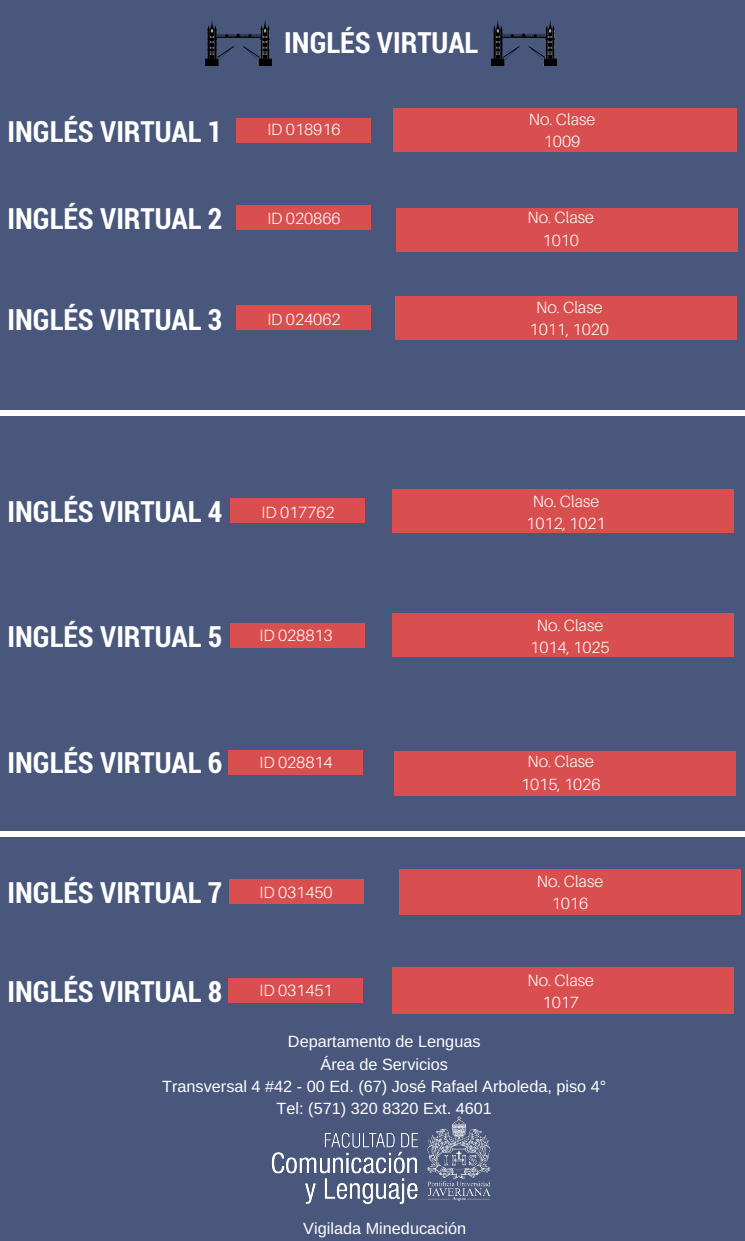
<style>
.page{position:relative;width:745px;height:1241px;background:#fff}
.page>*{position:absolute;margin:0;border:0;box-sizing:border-box;transform-origin:0 0}
.t1{font:700 29.22px "Roboto Condensed";color:#fff}
.t2{font:300 16.28px/22.3px "Aileron";color:#fff;text-align:center}
.t3{font:16.28px/22.3px "Arimo";color:#fff;text-align:center}
</style>
<div class="page">
<div style="left:0;top:0;width:744px;height:410px;background:#49577c"></div>
<div style="left:0;top:416px;width:744px;height:415px;background:#49577c"></div>
<div style="left:0;top:837px;width:744px;height:403px;background:#49577c"></div>
<div style="left:393px;top:108px;width:342px;height:44px;background:#d94e4e"></div>
<div style="left:395px;top:296px;width:341px;height:43px;background:#d94e4e"></div>
<div style="left:391px;top:613px;width:342px;height:43px;background:#d94e4e"></div>
<div style="left:391px;top:489px;width:342px;height:43px;background:#d94e4e"></div>
<div style="left:394px;top:751px;width:341px;height:44px;background:#d94e4e"></div>
<div style="left:399px;top:869px;width:341px;height:45px;background:#d94e4e"></div>
<div style="left:391px;top:967px;width:342px;height:46px;background:#d94e4e"></div>
<div style="left:396px;top:208px;width:341px;height:43px;background:#d94e4e"></div>
<div style="left:236px;top:118px;width:134px;height:24px;background:#d94e4e"></div>
<div style="left:236px;top:206px;width:134px;height:24px;background:#d94e4e"></div>
<div style="left:236px;top:305px;width:134px;height:25px;background:#d94e4e"></div>
<div style="left:230px;top:498px;width:134px;height:25px;background:#d94e4e"></div>
<div style="left:230px;top:623px;width:134px;height:24px;background:#d94e4e"></div>
<div style="left:228px;top:750px;width:134px;height:24px;background:#d94e4e"></div>
<div style="left:229px;top:879px;width:134px;height:25px;background:#d94e4e"></div>
<div style="left:228px;top:978px;width:134px;height:24px;background:#d94e4e"></div>
<img style="left:491px;top:19px;width:65px;height:47px">
<img style="left:206px;top:19px;width:65px;height:47px">
<img style="left:271px;top:1116px;width:220px;height:88px">
<h1 class="t1" style="left:8px;top:111px;width:216px">INGLÉS VIRTUAL 1</h1>
<h1 class="t1" style="left:8px;top:199px;width:216px">INGLÉS VIRTUAL 2</h1>
<h1 class="t1" style="left:8px;top:299px;width:216px">INGLÉS VIRTUAL 3</h1>
<h1 class="t1" style="left:284px;top:23px;width:195px">INGLÉS VIRTUAL</h1>
<p class="t2" style="left:267px;top:117px;width:75px">ID 018916</p>
<p class="t2" style="left:267px;top:207px;width:75px">ID 020866</p>
<p class="t2" style="left:267px;top:307px;width:75px">ID 024062</p>
<p class="t2" style="left:528px;top:108px;width:68px">No. Clase<br>1009</p>
<p class="t2" style="left:527px;top:206px;width:68px">No. Clase<br>1010</p>
<p class="t2" style="left:529px;top:295px;width:81px">No. Clase<br>1011, 1020</p>
<h1 class="t1" style="left:8px;top:491px;width:216px">INGLÉS VIRTUAL 4</h1>
<p class="t2" style="left:261px;top:500px;width:75px">ID 017762</p>
<p class="t2" style="left:526px;top:489px;width:81px">No. Clase<br>1012, 1021</p>
<h1 class="t1" style="left:8px;top:616px;width:216px">INGLÉS VIRTUAL 5</h1>
<p class="t2" style="left:259px;top:624px;width:75px">ID 028813</p>
<p class="t2" style="left:530px;top:613px;width:81px">No. Clase<br>1014, 1025</p>
<h1 class="t1" style="left:8px;top:742px;width:216px">INGLÉS VIRTUAL 6</h1>
<p class="t2" style="left:259px;top:750px;width:75px">ID 028814</p>
<p class="t2" style="left:520px;top:750px;width:81px">No. Clase<br>1015, 1026</p>
<h1 class="t1" style="left:8px;top:872px;width:216px">INGLÉS VIRTUAL 7</h1>
<p class="t2" style="left:259px;top:880px;width:75px">ID 031450</p>
<p class="t2" style="left:536px;top:869px;width:68px">No. Clase<br>1016</p>
<p class="t2" style="left:527px;top:968px;width:68px">No. Clase<br>1017</p>
<p class="t3" style="left:162px;top:1030px;width:445px">Departamento de Lenguas<br>Área de Servicios<br>Transversal 4 #42 - 00 Ed. (67) José Rafael Arboleda, piso 4°<br>Tel: (571) 320 8320 Ext. 4601</p>
<h1 class="t1" style="left:8px;top:971px;width:216px">INGLÉS VIRTUAL 8</h1>
<p class="t2" style="left:259px;top:978px;width:75px">ID 031451</p>
<p class="t3" style="left:303px;top:1216px;width:164px">Vigilada Mineducación</p>
</div>
